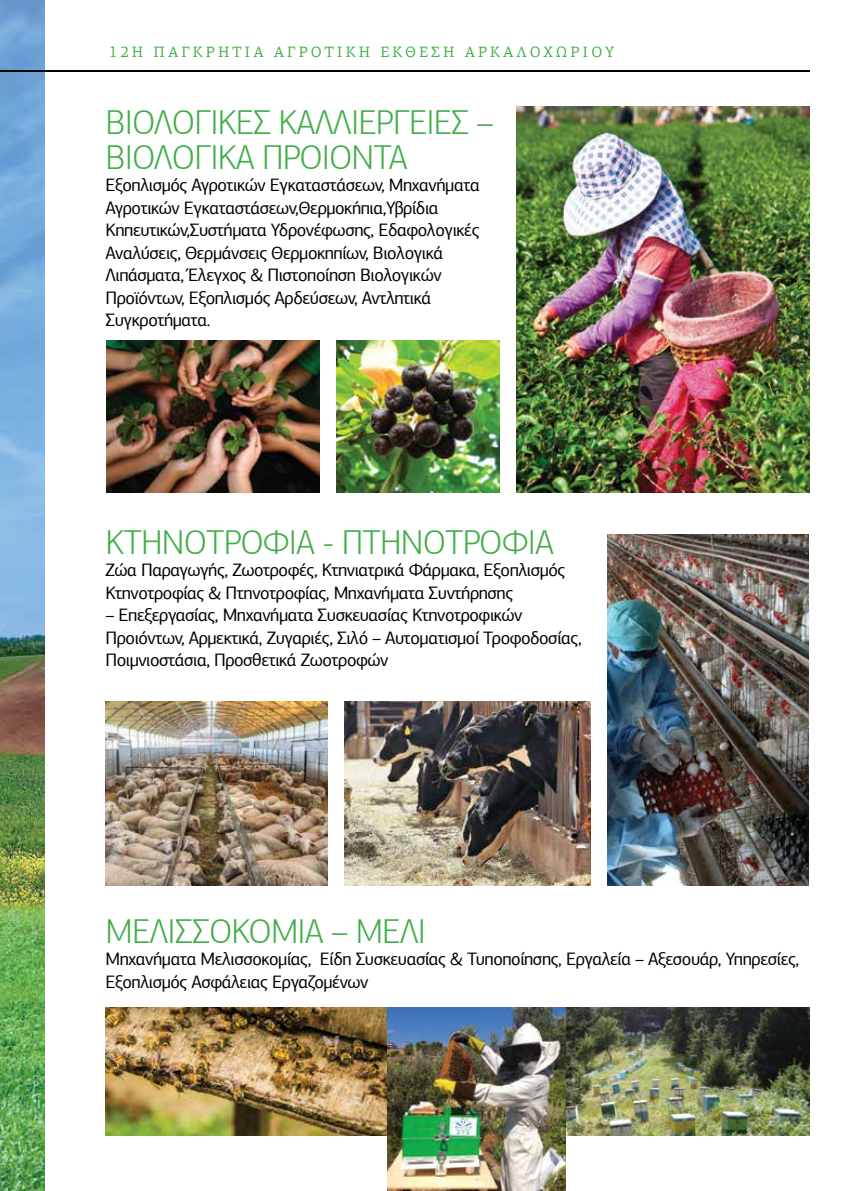
<style>
.page{position:relative;width:851px;height:1191px;background:#fff}
.page>*{position:absolute;margin:0;border:0;box-sizing:border-box;transform-origin:0 0}
.t1{font:300 34.5px/34.5px "PF Agora Sans Pro";letter-spacing:-.025em;color:#41ad49}
.t2{font:18px/22.5px "PF Agora Sans Pro";letter-spacing:-.025em;color:#000}
.t3{font:15px "PF Agora Serif Pro";letter-spacing:.2em;color:#41ad49}
</style>
<div class="page">
<img style="left:0;top:0;width:45px;height:1191px">
<hr style="left:0;top:70px;width:809px;height:1px;background:#000">
<img style="left:105px;top:702px;width:222px;height:183px">
<img style="left:105px;top:1007px;width:282px;height:128px">
<img style="left:566px;top:1007px;width:243px;height:128px">
<img style="left:344px;top:702px;width:246px;height:183px">
<img style="left:517px;top:107px;width:292px;height:386px">
<img style="left:106px;top:340px;width:213px;height:153px">
<img style="left:336px;top:340px;width:164px;height:153px">
<img style="left:607px;top:534px;width:201px;height:351px">
<img style="left:387px;top:1007px;width:179px;height:184px">
<p class="t3" style="left:109px;top:43px;width:506px">12Η ΠΑΓΚΡΗΤΙΑ ΑΓΡΟΤΙΚΗ ΕΚΘΕΣΗ ΑΡΚΑΛΟΧΩΡΙΟΥ</p>
<h1 class="t1" style="left:105px;top:106px;width:389px">ΒΙΟΛΟΓΙΚΕΣ ΚΑΛΛΙΕΡΓΕΙΕΣ –<br>ΒΙΟΛΟΓΙΚΑ ΠΡΟΙΟΝΤΑ</h1>
<p class="t2" style="left:105px;top:174px;width:376px">Εξοπλισμός Αγροτικών Εγκαταστάσεων, Μηχανήματα Αγροτικών Εγκαταστάσεων,Θερμοκήπια,Υβρίδια Κηπευτικών,Συστήματα Υδρονέφωσης, Εδαφολογικές Αναλύσεις, Θερμάνσεις Θερμοκηπίων, Βιολογικά Λιπάσματα, Έλεγχος &amp; Πιστοποίηση Βιολογικών Προϊόντων, Εξοπλισμός Αρδεύσεων, Αντλητικά Συγκροτήματα.</p>
<h1 class="t1" style="left:105px;top:525px;width:450px">ΚΤΗΝΟΤΡΟΦΙΑ - ΠΤΗΝΟΤΡΟΦΙΑ</h1>
<p class="t2" style="left:105px;top:559px;width:461px">Ζώα Παραγωγής, Ζωοτροφές, Κτηνιατρικά Φάρμακα, Εξοπλισμός<br>Κτηνοτροφίας &amp; Πτηνοτροφίας, Μηχανήματα Συντήρησης</p>
<p class="t2" style="left:105px;top:604px;width:477px">– Επεξεργασίας, Μηχανήματα Συσκευασίας Κτηνοτροφικών<br>Προιόντων, Αρμεκτικά, Ζυγαριές, Σιλό – Αυτοματισμοί Τροφοδοσίας,<br>Ποιμνιοστάσια, Προσθετικά Ζωοτροφών</p>
<h1 class="t1" style="left:105px;top:914px;width:322px">ΜΕΛΙΣΣΟΚΟΜΙΑ – ΜΕΛΙ</h1>
<p class="t2" style="left:105px;top:947px;width:695px">Μηχανήματα Μελισσοκομίας, Είδη Συσκευασίας &amp; Τυποποίησης, Εργαλεία – Αξεσουάρ, Υπηρεσίες,<br>Εξοπλισμός Ασφάλειας Εργαζομένων</p>
</div>
